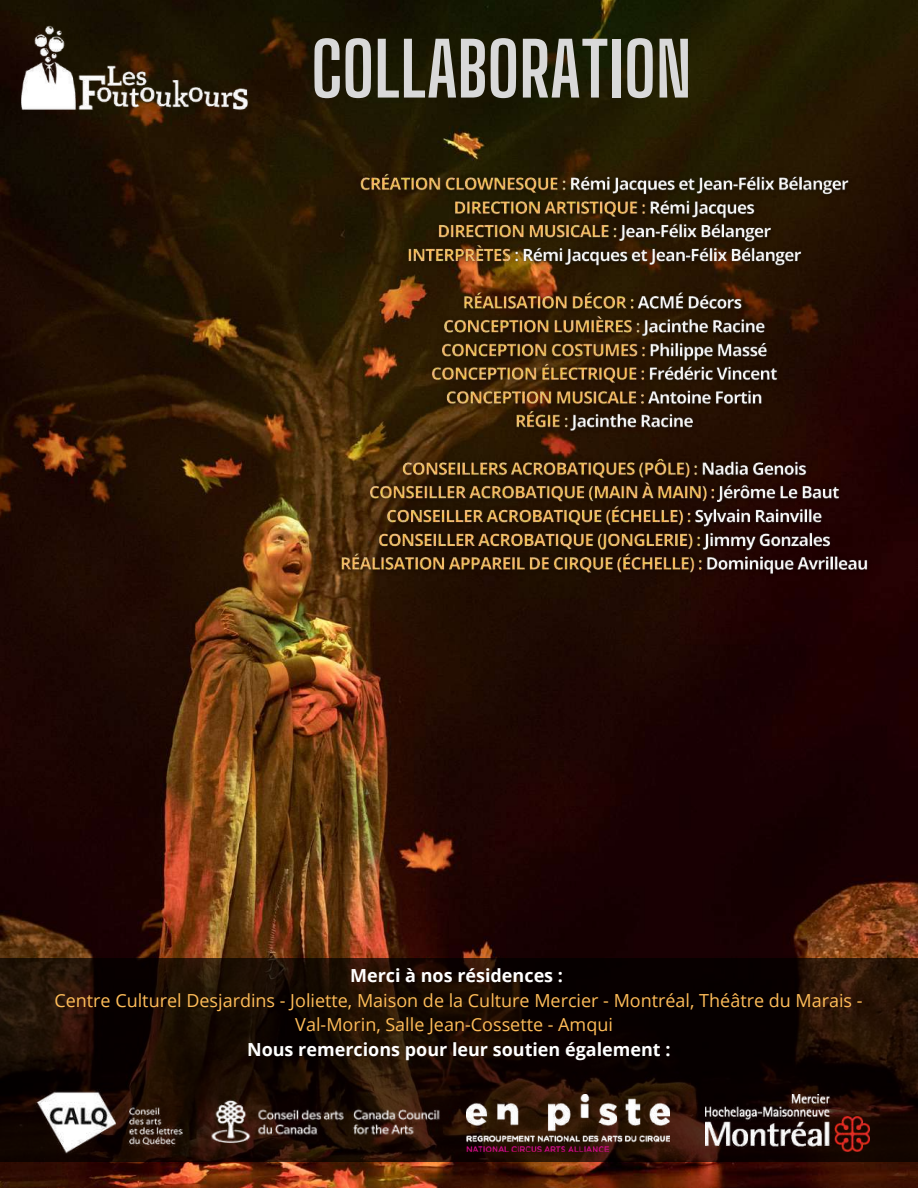
<style>
.page{position:relative;width:918px;height:1188px;background:#fff}
.page>*{position:absolute;margin:0;border:0;box-sizing:border-box;transform-origin:0 0}
.t1{font:700 73.5px "Big Shoulders Display";color:#d9d9d9}
.t2{font:18px/24.8px "Open Sans";color:#ffbd59;text-align:center}
.t3{font:700 18px "Open Sans";color:#fff}
</style>
<div class="page">
<img style="left:0;top:0;width:918px;height:1188px">
<img style="left:17px;top:20px;width:235px;height:94px">
<svg style="left:0;top:958px;width:918px;height:204px;background:#160902"></svg>
<img style="left:35px;top:1087px;width:135px;height:72px">
<img style="left:480px;top:1095px;width:189px;height:56px">
<img style="left:705px;top:1094px;width:164px;height:58px">
<img style="left:170px;top:1077px;width:310px;height:92px">
<img style="left:333px;top:166px;width:543px;height:416px">
<h1 class="t1" style="left:311px;top:25px;width:382px">COLLABORATION</h1>
<p class="t3" style="left:350px;top:963px;width:214px">Merci à nos résidences :</p>
<p class="t2" style="left:54px;top:987px;width:810px">Centre Culturel Desjardins - Joliette, Maison de la Culture Mercier - Montréal, Théâtre du Marais -<br>Val-Morin, Salle Jean-Cossette - Amqui</p>
<p class="t3" style="left:247px;top:1037px;width:425px">Nous remercions pour leur soutien également :</p>
</div>
